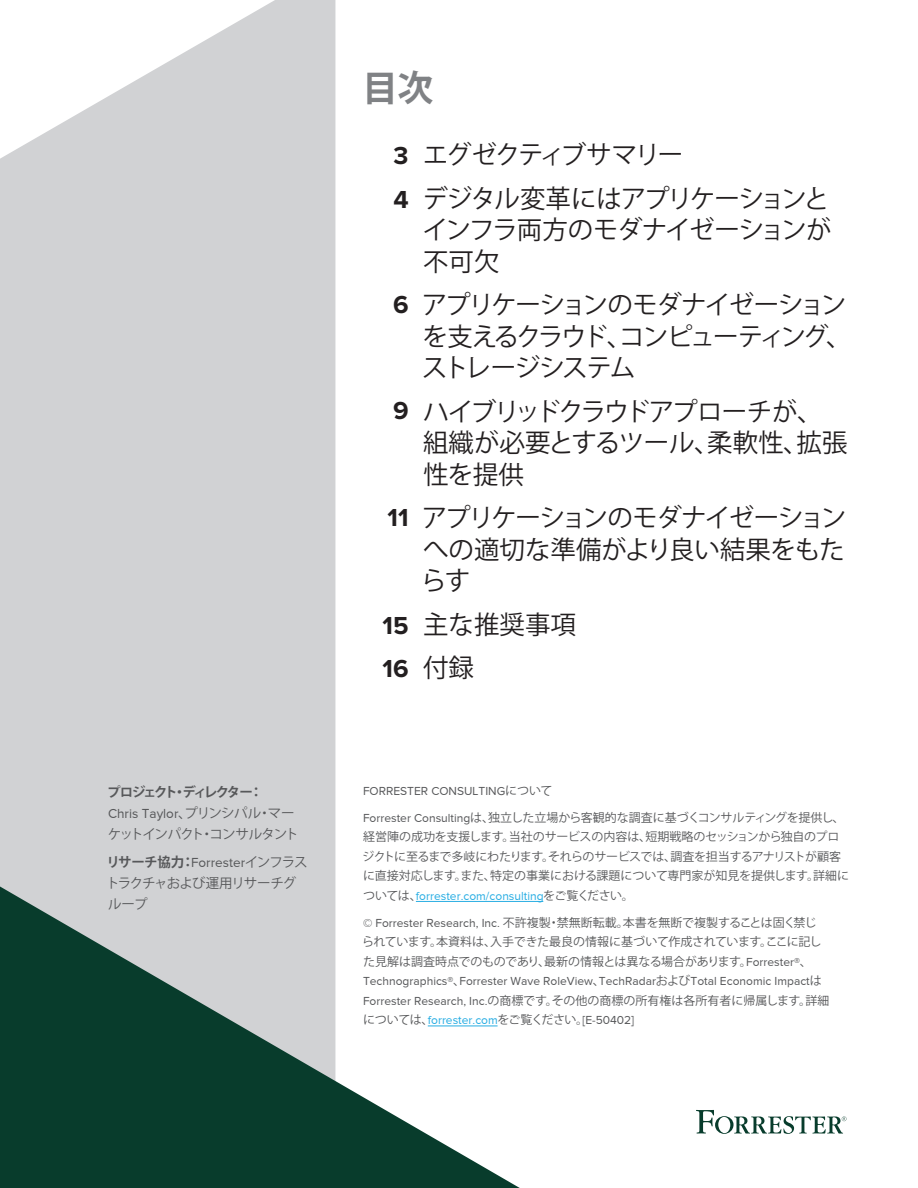
<style>
.page{position:relative;width:918px;height:1188px;background:#fff}
.page>*{position:absolute;margin:0;border:0;box-sizing:border-box;transform-origin:0 0}
.TOC_Title_Appendix{font:700 36px "Koz Go Pro";color:#808285}
.t1{font:25.5px/31.5px "Koz Go Pro";letter-spacing:-.05em;color:#231f20;text-align:justify}
.t2{font:25.5px/31.5px "Koz Go Pro";letter-spacing:-.085em;color:#231f20}
.t3{font:25.5px/31.5px "Koz Go Pro";letter-spacing:-.02em;color:#231f20}
.TOC_page_numbers{font:700 25.5px "Proxima Nova";color:#231f20}
.Disclosures{font:13.5px/21px "Koz Go Pro";letter-spacing:-.09em;color:#57585a}
.Disclosures-2{font:13.5px/21px "Koz Go Pro";letter-spacing:-.07em;color:#57585a}
.Disclosures-3{font:12px/19.5px "Koz Go Pro";letter-spacing:-.01em;color:#57585a}
.t4{font:12px "Proxima Nova";color:#57585a}
.s1{font-weight:700}
.s2{font-family:"Proxima Nova"}
.s3{font-family:"Koz Go Pro"}
.s4{font-family:"Proxima Nova";color:#27ade3}
</style>
<div class="page">
<svg style="left:0;top:0;width:335px;height:886px;background:#d4d5d7"></svg>
<svg style="left:0;top:886px;width:520px;height:302px;fill:#083c2c"></svg>
<svg style="left:696px;top:1110px;width:150px;height:24px"></svg>
<hr style="left:416px;top:901px;width:127px;height:1px;background:#27ade3">
<hr style="left:428px;top:1026px;width:70px;height:1px;background:#27ade3">
<p class="Disclosures" style="left:107px;top:782px;width:193px"><span class="s1">プロジェクト・ディレクター：<br></span><span class="s2">Chris Taylor</span>、プリンシパル・マーケットインパクト・コンサルタント</p>
<p class="Disclosures-2" style="left:106px;top:852px;width:203px"><span class="s1">リサーチ協力：</span><span class="s2">Forrester</span>インフラストラクチャおよび運用リサーチグループ</p>
<p class="TOC_Title_Appendix" style="left:362px;top:65px;width:73px">目次</p>
<p class="t2" style="left:423px;top:140px;width:262px">エグゼクティブサマリー</p>
<p class="t1" style="left:422px;top:183px;width:411px">デジタル変革にはアプリケーションとインフラ両方のモダナイゼーションが不可欠</p>
<p class="t2" style="left:422px;top:290px;width:431px">アプリケーションのモダナイゼーションを支えるクラウド、コンピューティング、ストレージシステム</p>
<p class="t3" style="left:423px;top:396px;width:426px">ハイブリッドクラウドアプローチが、組織が必要とするツール、柔軟性、拡張性を提供</p>
<p class="t1" style="left:421px;top:503px;width:427px">アプリケーションのモダナイゼーションへの適切な準備がより良い結果をもたらす</p>
<p class="t1" style="left:423px;top:609px;width:154px">主な推奨事項</p>
<p class="t1" style="left:423px;top:653px;width:52px">付録</p>
<p class="TOC_page_numbers" style="left:394px;top:144px;width:16px">3</p>
<p class="TOC_page_numbers" style="left:393px;top:187px;width:17px">4</p>
<p class="TOC_page_numbers" style="left:393px;top:292px;width:17px">6</p>
<p class="TOC_page_numbers" style="left:393px;top:399px;width:17px">9</p>
<p class="TOC_page_numbers" style="left:388px;top:505px;width:22px">11</p>
<p class="TOC_page_numbers" style="left:383px;top:613px;width:27px">15</p>
<p class="TOC_page_numbers" style="left:383px;top:657px;width:27px">16</p>
<p class="t4" style="left:363px;top:784px;width:191px">FORRESTER CONSULTING<span class="s3">について</span></p>
<p class="Disclosures-3" style="left:363px;top:808px;width:488px"><span class="s2">Forrester Consulting</span>は、独立した立場から客観的な調査に基づくコンサルティングを提供し、経営陣の成功を支援します。当社のサービスの内容は、短期戦略のセッションから独自のプロジクトに至るまで多岐にわたります。それらのサービスでは、調査を担当するアナリストが顧客に直接対応します。また、特定の事業における課題について専門家が知見を提供します。詳細については、<span class="s4">forrester.com/consulting</span>をご覧ください。</p>
<p class="Disclosures-3" style="left:362px;top:913px;width:469px"><span class="s2">© Forrester Research, Inc.</span> 不許複製・禁無断転載。本書を無断で複製することは固く禁じられています。本資料は、入手できた最良の情報に基づいて作成されています。ここに記した見解は調査時点でのものであり、最新の情報とは異なる場合があります。<span class="s2">Forrester®</span>、<span class="s2">Technographics®</span>、<span class="s2">Forrester Wave RoleView</span>、<span class="s2">TechRadar</span>および<span class="s2">Total Economic Impact</span>は<span class="s2">Forrester Research, Inc.</span>の商標です。その他の商標の所有権は各所有者に帰属します。詳細については、<span class="s4">forrester.com</span>をご覧ください。<span class="s2">[E-50402]</span></p>
</div>
